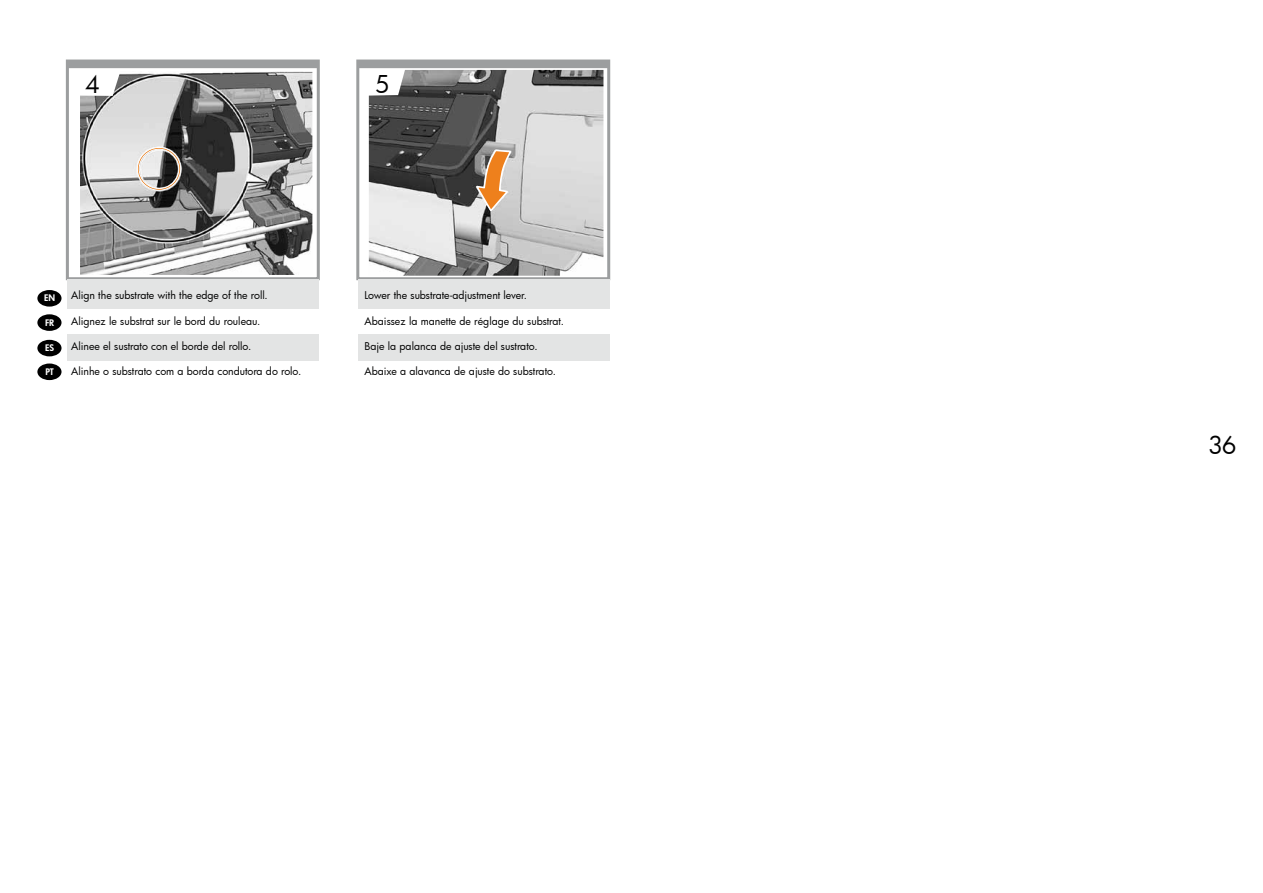
<style>
.page{position:relative;width:1263px;height:893px;background:#fff}
.page>*{position:absolute;margin:0;border:0;box-sizing:border-box;transform-origin:0 0}
.t1{font:24px "Futura Bk";color:#000}
.t2{font:10.5px "Futura Bk";color:#000}
.t3{font:8.85px "Futura Hv";letter-spacing:-.005em;color:#fff}
</style>
<div class="page">
<div style="left:66px;top:60px;width:254px;height:220px;border:3px solid #9c9e9f"></div>
<div style="left:356px;top:60px;width:254px;height:220px;border:3px solid #9c9e9f"></div>
<img style="left:369px;top:70px;width:234px;height:206px">
<img style="left:80px;top:71px;width:232px;height:204px">
<div style="left:67px;top:279px;width:252px;height:30px;background:#e3e4e4"></div>
<div style="left:67px;top:334px;width:252px;height:27px;background:#e3e4e4"></div>
<div style="left:358px;top:279px;width:251px;height:30px;background:#e3e4e4"></div>
<div style="left:358px;top:334px;width:251px;height:27px;background:#e3e4e4"></div>
<div style="left:37px;top:290px;width:25px;height:17px;background:#000;border-radius:50%"></div>
<div style="left:37px;top:314px;width:25px;height:17px;background:#000;border-radius:50%"></div>
<div style="left:37px;top:340px;width:25px;height:16px;background:#000;border-radius:50%"></div>
<div style="left:37px;top:363px;width:25px;height:17px;background:#000;border-radius:50%"></div>
<svg style="left:474px;top:150px;width:38px;height:63px;background:#c7a280"></svg>
<div style="left:138px;top:148px;width:42px;height:42px;border:1px solid #ee801c;border-radius:50%"></div>
<div style="left:137px;top:147px;width:44px;height:44px;border:1px solid #fff;border-radius:50%"></div>
<div style="left:139px;top:149px;width:40px;height:40px;border:1px solid #fff;border-radius:50%"></div>
<h1 class="t1" style="left:85px;top:68px;width:16px">4</h1>
<h1 class="t1" style="left:375px;top:68px;width:16px">5</h1>
<p class="t3" style="left:44px;top:292px;width:13px">EN</p>
<p class="t3" style="left:45px;top:316px;width:11px">FR</p>
<p class="t3" style="left:45px;top:342px;width:10px">ES</p>
<p class="t3" style="left:45px;top:366px;width:10px">PT</p>
<p class="t2" style="left:71px;top:288px;width:198px">Align the substrate with the edge of the roll.</p>
<p class="t2" style="left:71px;top:314px;width:191px">Alignez le substrat sur le bord du rouleau.</p>
<p class="t2" style="left:71px;top:339px;width:182px">Alinee el sustrato con el borde del rollo.</p>
<p class="t2" style="left:71px;top:364px;width:232px">Alinhe o substrato com a borda condutora do rolo.</p>
<p class="t2" style="left:365px;top:288px;width:164px">Lower the substrate-adjustment lever.</p>
<p class="t2" style="left:365px;top:314px;width:201px">Abaissez la manette de réglage du substrat.</p>
<p class="t2" style="left:365px;top:339px;width:174px">Baje la palanca de ajuste del sustrato.</p>
<p class="t2" style="left:365px;top:364px;width:193px">Abaixe a alavanca de ajuste do substrato.</p>
<h1 class="t1" style="left:1208px;top:429px;width:30px">36</h1>
</div>
